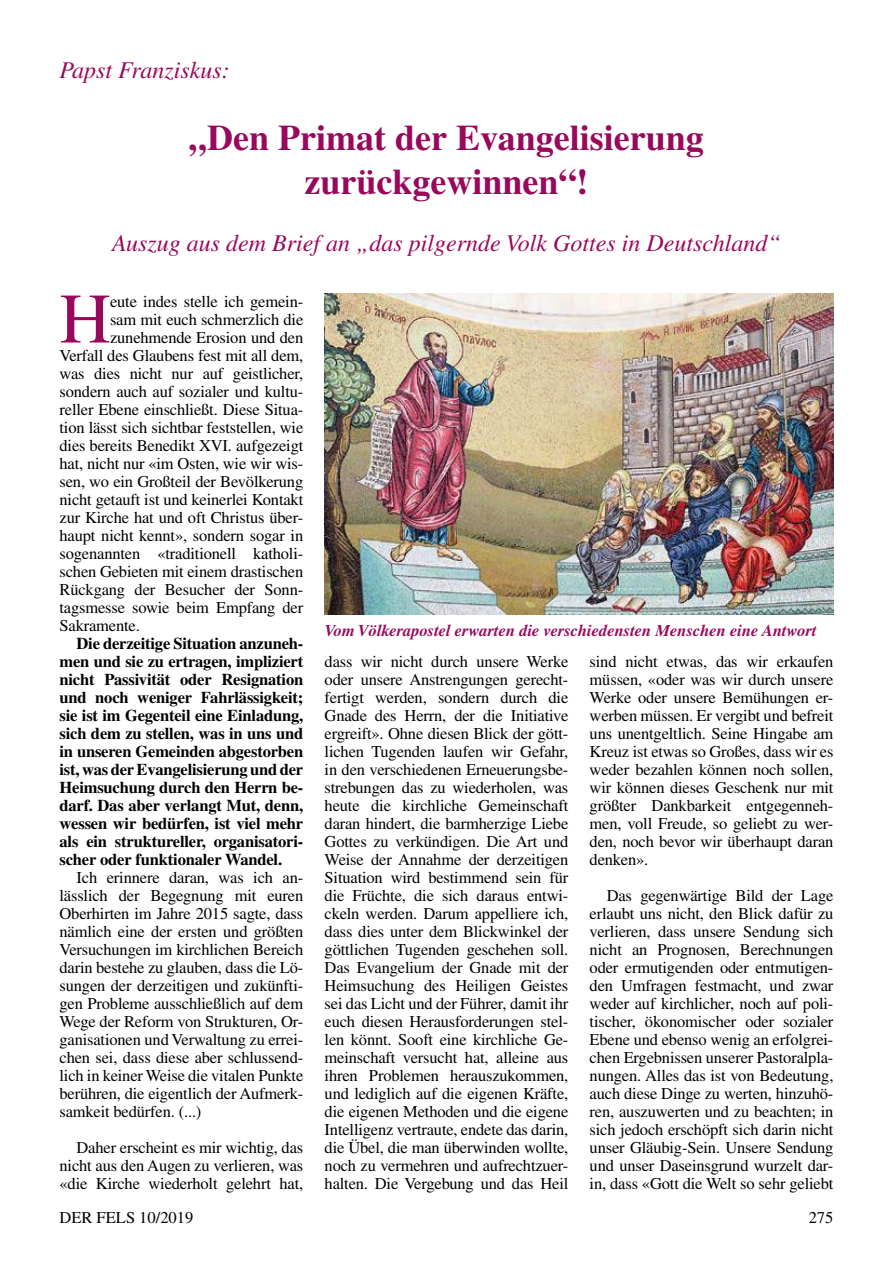
<style>
.page{position:relative;width:893px;height:1263px;background:#fff}
.page>*{position:absolute;margin:0;border:0;box-sizing:border-box;transform-origin:0 0}
.t1{font:70.95px "Times";color:#98095d}
.t2{font:700 36px/43.2px "Times";color:#98095d;text-align:center}
.t3{font:italic 24px "Times";color:#98095d}
.t4{font:16.5px/18px "Times";letter-spacing:-.01em;color:#000;text-align:justify}
.t5{font:700 16.5px/18px "Times";letter-spacing:-.01em;color:#000;text-align:justify}
.t6{font:italic 700 16.5px "Times";color:#98095d}
</style>
<div class="page">
<img style="left:325px;top:294px;width:509px;height:321px">
<h3 class="t3" style="left:60px;top:57px;width:172px">Papst Franziskus:</h3>
<h2 class="t2" style="left:189px;top:116px;width:516px">„Den Primat der Evangelisierung zurückgewinnen“!</h2>
<h3 class="t3" style="left:112px;top:230px;width:670px">Auszug aus dem Brief an „das pilgernde Volk Gottes in Deutschland“</h3>
<h1 class="t1" style="left:60px;top:279px;width:53px">H</h1>
<p class="t4" style="left:110px;top:292px;width:195px">eute indes stelle ich gemein-</p>
<p class="t4" style="left:110px;top:310px;width:195px">sam mit euch schmerzlich die</p>
<p class="t4" style="left:110px;top:328px;width:195px">zunehmende Erosion und den</p>
<p class="t4" style="left:60px;top:346px;width:245px">Verfall des Glaubens fest mit all dem,</p>
<p class="t4" style="left:60px;top:364px;width:245px">was dies nicht nur auf geistlicher,</p>
<p class="t4" style="left:60px;top:382px;width:245px">sondern auch auf sozialer und kultu-</p>
<p class="t4" style="left:60px;top:400px;width:245px">reller Ebene einschließt. Diese Situa-</p>
<p class="t4" style="left:60px;top:418px;width:245px">tion lässt sich sichtbar feststellen, wie</p>
<p class="t4" style="left:60px;top:436px;width:245px">dies bereits Benedikt XVI. aufgezeigt</p>
<p class="t4" style="left:60px;top:454px;width:245px">hat, nicht nur «im Osten, wie wir wis-</p>
<p class="t4" style="left:60px;top:472px;width:245px">sen, wo ein Großteil der Bevölkerung</p>
<p class="t4" style="left:60px;top:490px;width:245px">nicht getauft ist und keinerlei Kontakt</p>
<p class="t4" style="left:60px;top:508px;width:245px">zur Kirche hat und oft Christus über-</p>
<p class="t4" style="left:60px;top:526px;width:245px">haupt nicht kennt», sondern sogar in</p>
<p class="t4" style="left:60px;top:544px;width:245px">sogenannten «traditionell katholi-</p>
<p class="t4" style="left:60px;top:562px;width:245px">schen Gebieten mit einem drastischen</p>
<p class="t4" style="left:60px;top:580px;width:245px">Rückgang der Besucher der Sonn-</p>
<p class="t4" style="left:60px;top:598px;width:245px">tagsmesse sowie beim Empfang der</p>
<p class="t4" style="left:60px;top:616px;width:82px">Sakramente.</p>
<p class="t5" style="left:60px;top:634px;width:245px;text-indent:17px">Die derzeitige Situation anzuneh&shy;men und sie zu ertragen, impliziert nicht Passivität oder Resignation und noch weniger Fahrlässigkeit; sie ist im Gegenteil eine Einladung, sich dem zu stellen, was in uns und in unseren Gemeinden abgestorben ist, was der Evangelisierung und der Heimsuchung durch den Herrn be&shy;darf. Das aber verlangt Mut, denn, wessen wir bedürfen, ist viel mehr als ein struktureller, organisatori&shy;scher oder funktionaler Wandel.</p>
<p class="t4" style="left:60px;top:868px;width:245px;text-indent:17px">Ich erinnere daran, was ich an&shy;lässlich der Begegnung mit euren Oberhirten im Jahre 2015 sagte, dass nämlich eine der ersten und größten Versuchungen im kirchlichen Bereich darin bestehe zu glauben, dass die Lö&shy;sungen der derzeitigen und zukünfti&shy;gen Probleme ausschließlich auf dem Wege der Reform von Strukturen, Or&shy;ganisationen und Verwaltung zu errei&shy;chen sei, dass diese aber schlussend&shy;lich in keiner Weise die vitalen Punkte berühren, die eigentlich der Aufmerk&shy;samkeit bedürfen. (...)</p>
<p class="t4" style="left:60px;top:1138px;width:245px;text-indent:17px">Daher erscheint es mir wichtig, das nicht aus den Augen zu verlieren, was «die Kirche wiederholt gelehrt hat,</p>
<p class="t6" style="left:325px;top:620px;width:494px">Vom Völkerapostel erwarten die verschiedensten Menschen eine Antwort</p>
<p class="t4" style="left:325px;top:652px;width:245px">dass wir nicht durch unsere Werke oder unsere Anstrengungen gerecht&shy;fertigt werden, sondern durch die Gnade des Herrn, der die Initiative ergreift». Ohne diesen Blick der gött&shy;lichen Tugenden laufen wir Gefahr, in den verschiedenen Erneuerungsbe&shy;strebungen das zu wiederholen, was heute die kirchliche Gemeinschaft daran hindert, die barmherzige Liebe Gottes zu verkündigen. Die Art und Weise der Annahme der derzeitigen Situation wird bestimmend sein für die Früchte, die sich daraus entwi&shy;ckeln werden. Darum appelliere ich, dass dies unter dem Blickwinkel der göttlichen Tugenden geschehen soll.<br>Das Evangelium der Gnade mit der Heimsuchung des Heiligen Geistes sei das Licht und der Führer, damit ihr euch diesen Herausforderungen stel&shy;len könnt. Sooft eine kirchliche Ge&shy;meinschaft versucht hat, alleine aus ihren Problemen herauszukommen, und lediglich auf die eigenen Kräfte, die eigenen Methoden und die eigene Intelligenz vertraute, endete das darin, die Übel, die man überwinden wollte, noch zu vermehren und aufrechtzuer&shy;halten. Die Vergebung und das Heil</p>
<p class="t4" style="left:590px;top:652px;width:245px">sind nicht etwas, das wir erkaufen müssen, «oder was wir durch unsere Werke oder unsere Bemühungen er&shy;werben müssen. Er vergibt und befreit uns unentgeltlich. Seine Hingabe am Kreuz ist etwas so Großes, dass wir es weder bezahlen können noch sollen, wir können dieses Geschenk nur mit größter Dankbarkeit entgegenneh&shy;men, voll Freude, so geliebt zu wer&shy;den, noch bevor wir überhaupt daran denken».</p>
<p class="t4" style="left:590px;top:886px;width:245px;text-indent:17px">Das gegenwärtige Bild der Lage erlaubt uns nicht, den Blick dafür zu verlieren, dass unsere Sendung sich nicht an Prognosen, Berechnungen oder ermutigenden oder entmutigen&shy;den Umfragen festmacht, und zwar weder auf kirchlicher, noch auf poli&shy;tischer, ökonomischer oder sozialer Ebene und ebenso wenig an erfolgrei&shy;chen Ergebnissen unserer Pastoralpla&shy;nungen. Alles das ist von Bedeutung, auch diese Dinge zu werten, hinzuhö&shy;ren, auszuwerten und zu beachten; in sich jedoch erschöpft sich darin nicht unser Gläubig-Sein. Unsere Sendung und unser Daseinsgrund wurzelt dar&shy;in, dass «Gott die Welt so sehr geliebt</p>
<p class="t4" style="left:60px;top:1209px;width:135px">DER FELS 10/2019</p>
<p class="t4" style="left:809px;top:1209px;width:26px">275</p>
</div>
